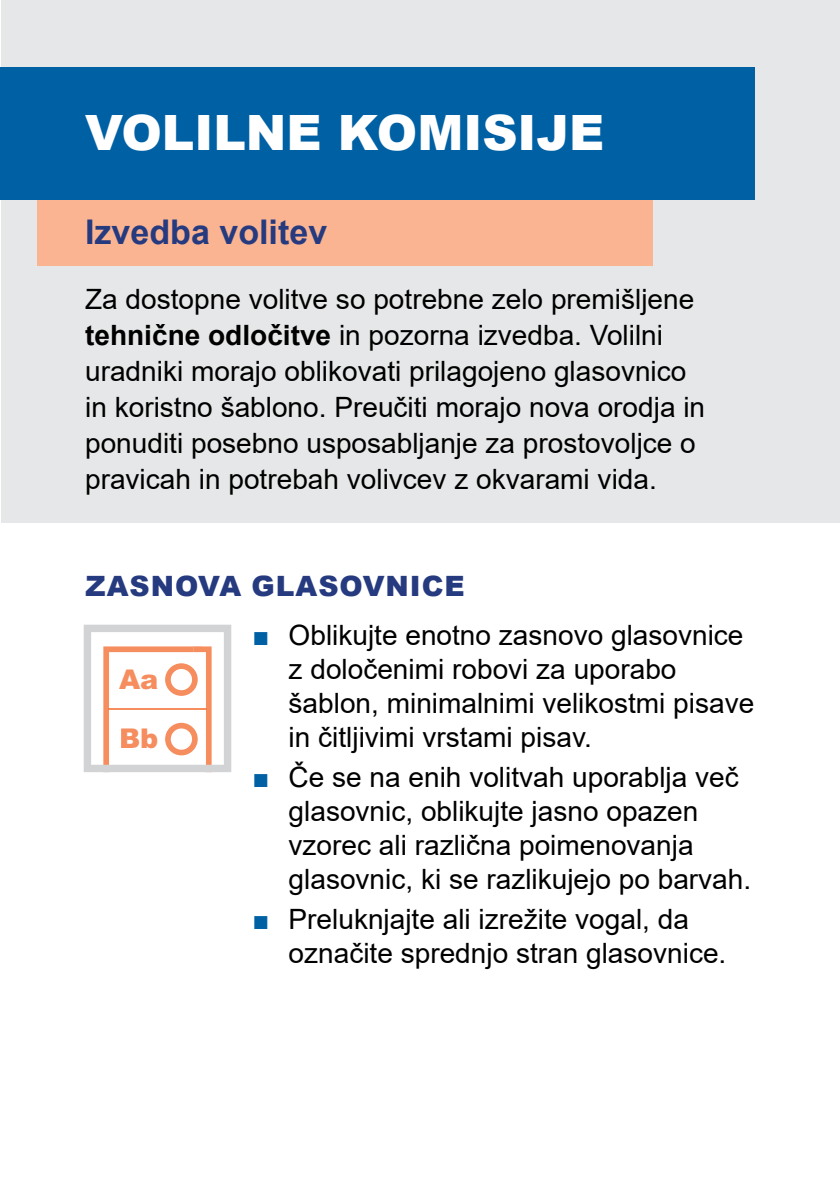
<style>
.page{position:relative;width:840px;height:1191px;background:#fff}
.page>*{position:absolute;margin:0;border:0;box-sizing:border-box;transform-origin:0 0}
.Heading2{font:900 48.6px "Arial";color:#fff}
.Heading3{font:700 34px "Arial";color:#253a7f}
.t1{font:28px/34px "Arial";color:#000}
.Heading4{font:900 28px "Arial";letter-spacing:.035em;color:#253a7f}
.t2{font:900 27.2px/59.6px "Arial";color:#f68d5f}
.s1{font-weight:700}
.s2{color:#0060a4}
</style>
<div class="page">
<div style="left:2px;top:0;width:837px;height:522px;background:#e6e7e8"></div>
<div style="left:38px;top:96px;width:614px;height:169px;background:#fab491"></div>
<div style="left:0;top:67px;width:755px;height:132px;background:#0060a4"></div>
<svg style="left:84px;top:624px;width:147px;height:148px"></svg>
<h2 class="Heading2" style="left:85px;top:98px;width:520px">VOLILNE KOMISIJE</h2>
<h3 class="Heading3" style="left:85px;top:208px;width:243px">Izvedba volitev</h3>
<p class="t1" style="left:85px;top:281px;width:621px;line-height:36px">Za dostopne volitve so potrebne zelo premišljene <span class="s1">tehnične odločitve</span> in pozorna izvedba. Volilni uradniki morajo oblikovati prilagojeno glasovnico in koristno šablono. Preučiti morajo nova orodja in ponuditi posebno usposabljanje za prostovoljce o pravicah in potrebah volivcev z okvarami vida.</p>
<h4 class="Heading4" style="left:86px;top:566px;width:380px">ZASNOVA GLASOVNICE</h4>
<p class="t1" style="left:288px;top:618px;width:467px;text-indent:-36px"><span class="s2">■</span> Oblikujte enotno zasnovo glasovnice z določenimi robovi za uporabo šablon, minimalnimi velikostmi pisave in čitljivimi vrstami pisav.</p>
<p class="t1" style="left:288px;top:760px;width:464px;text-indent:-36px"><span class="s2">■</span> Če se na enih volitvah uporablja več glasovnic, oblikujte jasno opazen vzorec ali različna poimenovanja glasovnic, ki se razlikujejo po barvah.</p>
<p class="t1" style="left:288px;top:901px;width:439px;text-indent:-36px"><span class="s2">■</span> Preluknjajte ali izrežite vogal, da označite sprednjo stran glasovnice.</p>
<p class="t2" style="left:119px;top:648px;width:41px">Aa<br>Βb</p>
</div>
